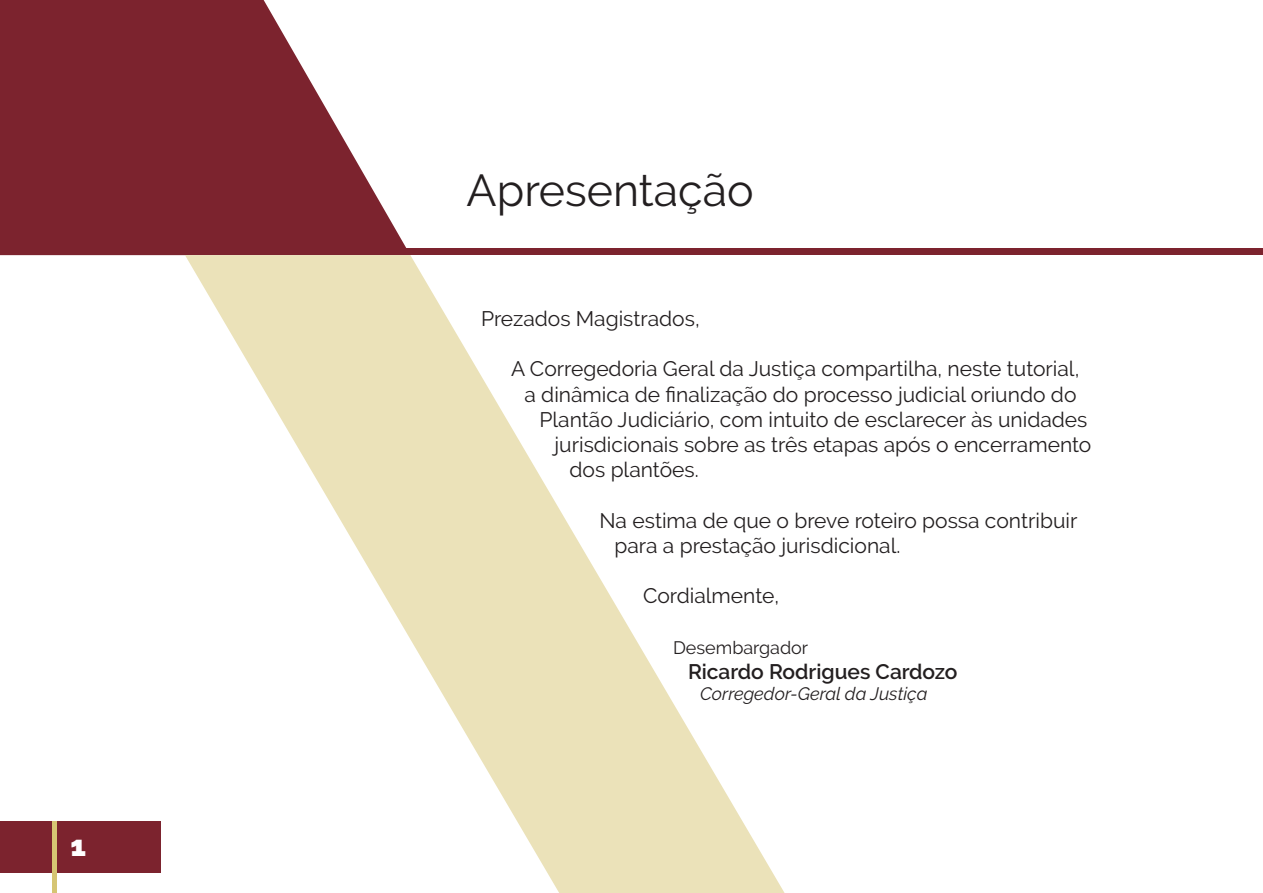
<style>
.page{position:relative;width:1263px;height:893px;background:#fff}
.page>*{position:absolute;margin:0;border:0;box-sizing:border-box;transform-origin:0 0}
.t1{font:44.7px "Raleway";color:#231f20}
.t2{font:900 28.5px "Raleway";color:#fff}
.t3{font:21px/25.2px "Raleway";color:#231f20}
.t4{font:600 21px "Raleway";color:#231f20}
.t5{font:italic 18px "Raleway";color:#231f20}
.t6{font:18px "Raleway";color:#231f20}
</style>
<div class="page">
<div style="left:0;top:821px;width:161px;height:51px;background:#7c232e"></div>
<div style="left:52px;top:821px;width:5px;height:72px;background:#d6c573"></div>
<svg style="left:0;top:0;width:410px;height:255px;fill:#7c232e"></svg>
<svg style="left:185px;top:255px;width:599px;height:638px"></svg>
<div style="left:392px;top:249px;width:871px;height:6px;background:#7c232e"></div>
<p class="t2" style="left:71px;top:829px;width:17px">1</p>
<p class="t1" style="left:467px;top:164px;width:288px">Apresentação</p>
<p class="t3" style="left:481px;top:306px;width:220px">Prezados Magistrados,</p>
<p class="t3" style="left:511px;top:356px;width:570px">A Corregedoria Geral da Justiça compartilha, neste tutorial,</p>
<p class="t3" style="left:524px;top:381px;width:553px">a dinâmica de finalização do processo judicial oriundo do</p>
<p class="t3" style="left:539px;top:407px;width:549px">Plantão Judiciário, com intuito de esclarecer às unidades</p>
<p class="t3" style="left:554px;top:432px;width:538px">jurisdicionais sobre as três etapas após o encerramento</p>
<p class="t3" style="left:569px;top:457px;width:131px">dos plantões.</p>
<p class="t3" style="left:614px;top:507px;width:464px;text-indent:-15px">Na estima de que o breve roteiro possa contribuir para a prestação jurisdicional.</p>
<p class="t3" style="left:643px;top:583px;width:138px">Cordialmente,</p>
<p class="t6" style="left:673px;top:637px;width:137px">Desembargador</p>
<p class="t4" style="left:688px;top:659px;width:271px">Ricardo Rodrigues Cardozo</p>
<p class="t5" style="left:700px;top:683px;width:229px">Corregedor-Geral da Justiça</p>
</div>
